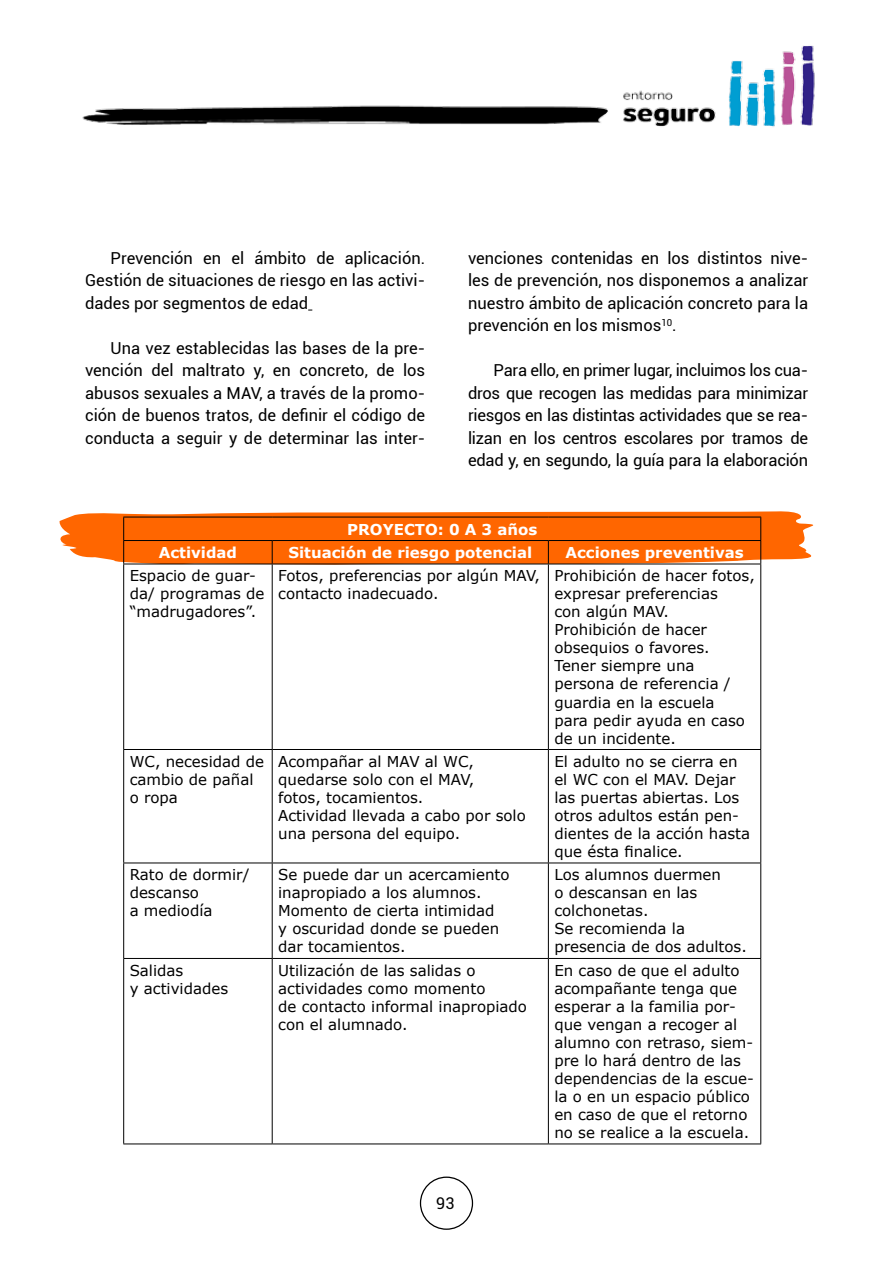
<style>
.page{position:relative;width:893px;height:1263px;background:#fff}
.page>*{position:absolute;margin:0;border:0;box-sizing:border-box;transform-origin:0 0}
.t1{font:16.5px/22.5px "Roboto";color:#000;text-align:justify}
.t2{font:16.2px "Roboto";color:#000}
.t3{font:15px/18px "Verdana";color:#000}
.t4{font:700 15px "Verdana";color:#fff}
</style>
<div class="page">
<img style="left:82px;top:45px;width:733px;height:82px">
<div style="left:420px;top:1176px;width:53px;height:54px;border:1px solid #000;border-radius:50%"></div>
<svg style="left:59px;top:511px;width:755px;height:55px;background:#f46f17"></svg>
<hr style="left:123px;top:564px;width:149px;height:1px;background:#000">
<hr style="left:123px;top:564px;width:1px;height:185px;background:#000">
<hr style="left:272px;top:564px;width:276px;height:1px;background:#000">
<hr style="left:272px;top:564px;width:1px;height:185px;background:#000">
<hr style="left:548px;top:564px;width:213px;height:1px;background:#000">
<hr style="left:548px;top:564px;width:1px;height:185px;background:#000">
<hr style="left:760px;top:564px;width:1px;height:185px;background:#000">
<hr style="left:123px;top:749px;width:149px;height:1px;background:#000">
<hr style="left:123px;top:750px;width:1px;height:112px;background:#000">
<hr style="left:272px;top:749px;width:276px;height:1px;background:#000">
<hr style="left:272px;top:750px;width:1px;height:112px;background:#000">
<hr style="left:548px;top:749px;width:213px;height:1px;background:#000">
<hr style="left:548px;top:750px;width:1px;height:112px;background:#000">
<hr style="left:760px;top:750px;width:1px;height:112px;background:#000">
<hr style="left:123px;top:862px;width:149px;height:1px;background:#000">
<hr style="left:123px;top:863px;width:1px;height:95px;background:#000">
<hr style="left:272px;top:862px;width:276px;height:1px;background:#000">
<hr style="left:272px;top:863px;width:1px;height:95px;background:#000">
<hr style="left:548px;top:862px;width:213px;height:1px;background:#000">
<hr style="left:548px;top:863px;width:1px;height:95px;background:#000">
<hr style="left:760px;top:863px;width:1px;height:95px;background:#000">
<hr style="left:123px;top:958px;width:149px;height:1px;background:#000">
<hr style="left:123px;top:959px;width:1px;height:184px;background:#000">
<hr style="left:272px;top:958px;width:276px;height:1px;background:#000">
<hr style="left:272px;top:959px;width:1px;height:184px;background:#000">
<hr style="left:548px;top:958px;width:213px;height:1px;background:#000">
<hr style="left:548px;top:959px;width:1px;height:184px;background:#000">
<hr style="left:760px;top:959px;width:1px;height:184px;background:#000">
<hr style="left:123px;top:1143px;width:149px;height:1px;background:#000">
<hr style="left:272px;top:1143px;width:276px;height:1px;background:#000">
<hr style="left:548px;top:1143px;width:213px;height:1px;background:#000">
<p class="t1" style="left:85px;top:246px;width:342px;text-indent:26px">Prevención en el ámbito de aplicación.<br>Gestión de situaciones de riesgo en las activi&shy;dades por segmentos de edad</p>
<p class="t1" style="left:85px;top:336px;width:342px;text-indent:26px">Una vez establecidas las bases de la pre&shy;vención del maltrato y, en concreto, de los abusos sexuales a MAV, a través de la promo&shy;ción de buenos tratos, de definir el código de conducta a seguir y de determinar las inter-</p>
<p class="t1" style="left:468px;top:246px;width:342px">venciones contenidas en los distintos nive&shy;les de prevención, nos disponemos a analizar nuestro ámbito de aplicación concreto para la prevención en los mismos<sup>10</sup>.</p>
<p class="t1" style="left:468px;top:359px;width:342px;text-indent:26px">Para ello, en primer lugar, incluimos los cua&shy;dros que recogen las medidas para minimizar riesgos en las distintas actividades que se rea&shy;lizan en los centros escolares por tramos de edad y, en segundo, la guía para la elaboración</p>
<p class="t4" style="left:347px;top:519px;width:192px">PROYECTO: 0 A 3 años</p>
<p class="t4" style="left:159px;top:543px;width:80px">Actividad</p>
<p class="t4" style="left:288px;top:543px;width:245px">Situación de riesgo potencial</p>
<p class="t4" style="left:565px;top:543px;width:180px">Acciones preventivas</p>
<p class="t3" style="left:130px;top:566px;width:136px">Espacio de guar&shy;da/ programas de “madrugadores”.</p>
<p class="t3" style="left:278px;top:566px;width:263px">Fotos, preferencias por algún MAV, contacto inadecuado.</p>
<p class="t3" style="left:554px;top:566px;width:202px">Prohibición de hacer fotos, expresar preferencias<br>con algún MAV.<br>Prohibición de hacer obsequios o favores.<br>Tener siempre una persona de referencia / guardia en la escuela<br>para pedir ayuda en caso de un incidente.</p>
<p class="t3" style="left:130px;top:752px;width:136px">WC, necesidad de cambio de pañal o ropa</p>
<p class="t3" style="left:278px;top:752px;width:249px">Acompañar al MAV al WC, quedarse solo con el MAV,<br>fotos, tocamientos.<br>Actividad llevada a cabo por solo una persona del equipo.</p>
<p class="t3" style="left:554px;top:752px;width:197px">El adulto no se cierra en el WC con el MAV. Dejar las puertas abiertas. Los otros adultos están pen&shy;dientes de la acción hasta que ésta finalice.</p>
<p class="t3" style="left:130px;top:865px;width:121px">Rato de dormir/ descanso<br>a mediodía</p>
<p class="t3" style="left:278px;top:865px;width:233px">Se puede dar un acercamiento inapropiado a los alumnos.<br>Momento de cierta intimidad<br>y oscuridad donde se pueden dar tocamientos.</p>
<p class="t3" style="left:554px;top:865px;width:194px">Los alumnos duermen<br>o descansan en las colchonetas.<br>Se recomienda la presencia de dos adultos.</p>
<p class="t3" style="left:130px;top:961px;width:100px">Salidas<br>y actividades</p>
<p class="t3" style="left:278px;top:961px;width:250px">Utilización de las salidas o actividades como momento<br>de contacto informal inapropiado con el alumnado.</p>
<p class="t3" style="left:554px;top:961px;width:201px">En caso de que el adulto acompañante tenga que esperar a la familia por&shy;que vengan a recoger al alumno con retraso, siem&shy;pre lo hará dentro de las dependencias de la escue&shy;la o en un espacio público en caso de que el retorno no se realice a la escuela.</p>
<p class="t2" style="left:436px;top:1192px;width:20px">93</p>
</div>
